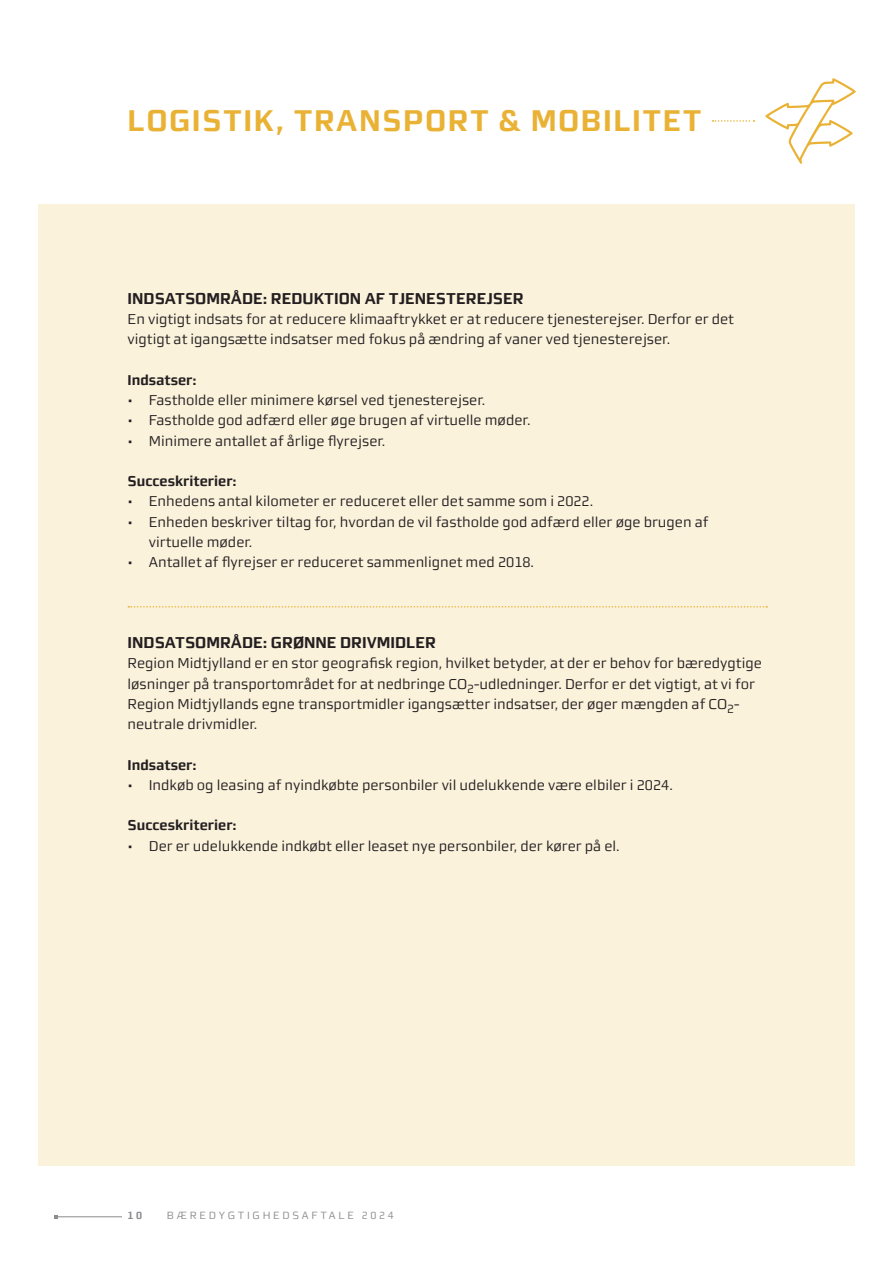
<style>
.page{position:relative;width:893px;height:1263px;background:#fff}
.page>*{position:absolute;margin:0;border:0;box-sizing:border-box;transform-origin:0 0}
.t1{font:700 30px "midtsans";letter-spacing:.05em;color:#e9b235}
.t2{font:700 15.75px "midtsans";color:#231f20}
.t3{font:14.25px/20.2px "midtsans";color:#231f20}
.t4{font:700 14.25px "midtsans";color:#231f20}
.t5{font:10.5px "midtsans";letter-spacing:.26em;color:#8a8c8f}
.t6{font:700 10.5px "midtsans";color:#8a8c8f}
</style>
<div class="page">
<div style="left:38px;top:204px;width:817px;height:961px;background:#fbf2dc"></div>
<svg style="left:765px;top:78px;width:91px;height:86px"></svg>
<svg style="left:128px;top:606px;width:639px;height:2px"></svg>
<hr style="left:55px;top:1216px;width:67px;height:1px;background:#8a8c8f">
<svg style="left:712px;top:120px;width:42px;height:2px"></svg>
<h2 class="t1" style="left:128px;top:103px;width:576px">LOGISTIK, TRANSPORT &amp; MOBILITET</h2>
<h3 class="t2" style="left:128px;top:289px;width:398px">INDSATSOMRÅDE: REDUKTION AF TJENESTEREJSER</h3>
<p class="t3" style="left:128px;top:309px;width:608px">En vigtigt indsats for at reducere klimaaftrykket er at reducere tjenesterejser. Derfor er det vigtigt at igangsætte indsatser med fokus på ændring af vaner ved tjenesterejser.</p>
<h4 class="t4" style="left:128px;top:372px;width:71px">Indsatser:</h4>
<p class="t3" style="left:128px;top:390px;width:359px">• Fastholde eller minimere kørsel ved tjenesterejser.</p>
<p class="t3" style="left:128px;top:410px;width:404px">• Fastholde god adfærd eller øge brugen af virtuelle møder.</p>
<p class="t3" style="left:128px;top:430px;width:259px">• Minimere antallet af årlige flyrejser.</p>
<h4 class="t4" style="left:128px;top:473px;width:111px">Succeskriterier:</h4>
<p class="t3" style="left:128px;top:491px;width:467px">• Enhedens antal kilometer er reduceret eller det samme som i 2022.</p>
<p class="t3" style="left:149px;top:511px;width:561px;text-indent:-21px">• Enheden beskriver tiltag for, hvordan de vil fastholde god adfærd eller øge brugen af virtuelle møder.</p>
<p class="t3" style="left:128px;top:552px;width:408px">• Antallet af flyrejser er reduceret sammenlignet med 2018.</p>
<h3 class="t2" style="left:128px;top:633px;width:310px">INDSATSOMRÅDE: GRØNNE DRIVMIDLER</h3>
<p class="t3" style="left:128px;top:653px;width:636px">Region Midtjylland er en stor geografisk region, hvilket betyder, at der er behov for bæredygtige løsninger på transportområdet for at nedbringe CO<sub>2</sub>-udledninger. Derfor er det vigtigt, at vi for Region Midtjyllands egne transportmidler igangsætter indsatser, der øger mængden af CO<sub>2</sub>- neutrale drivmidler.</p>
<h4 class="t4" style="left:128px;top:756px;width:71px">Indsatser:</h4>
<p class="t3" style="left:128px;top:775px;width:547px">• Indkøb og leasing af nyindkøbte personbiler vil udelukkende være elbiler i 2024.</p>
<h4 class="t4" style="left:128px;top:817px;width:111px">Succeskriterier:</h4>
<p class="t3" style="left:128px;top:835px;width:494px">• Der er udelukkende indkøbt eller leaset nye personbiler, der kører på el.</p>
<p class="t6" style="left:128px;top:1210px;width:16px">1 0</p>
<p class="t5" style="left:167px;top:1210px;width:229px">BÆREDYGTIGHEDSAFTALE 2024</p>
</div>
